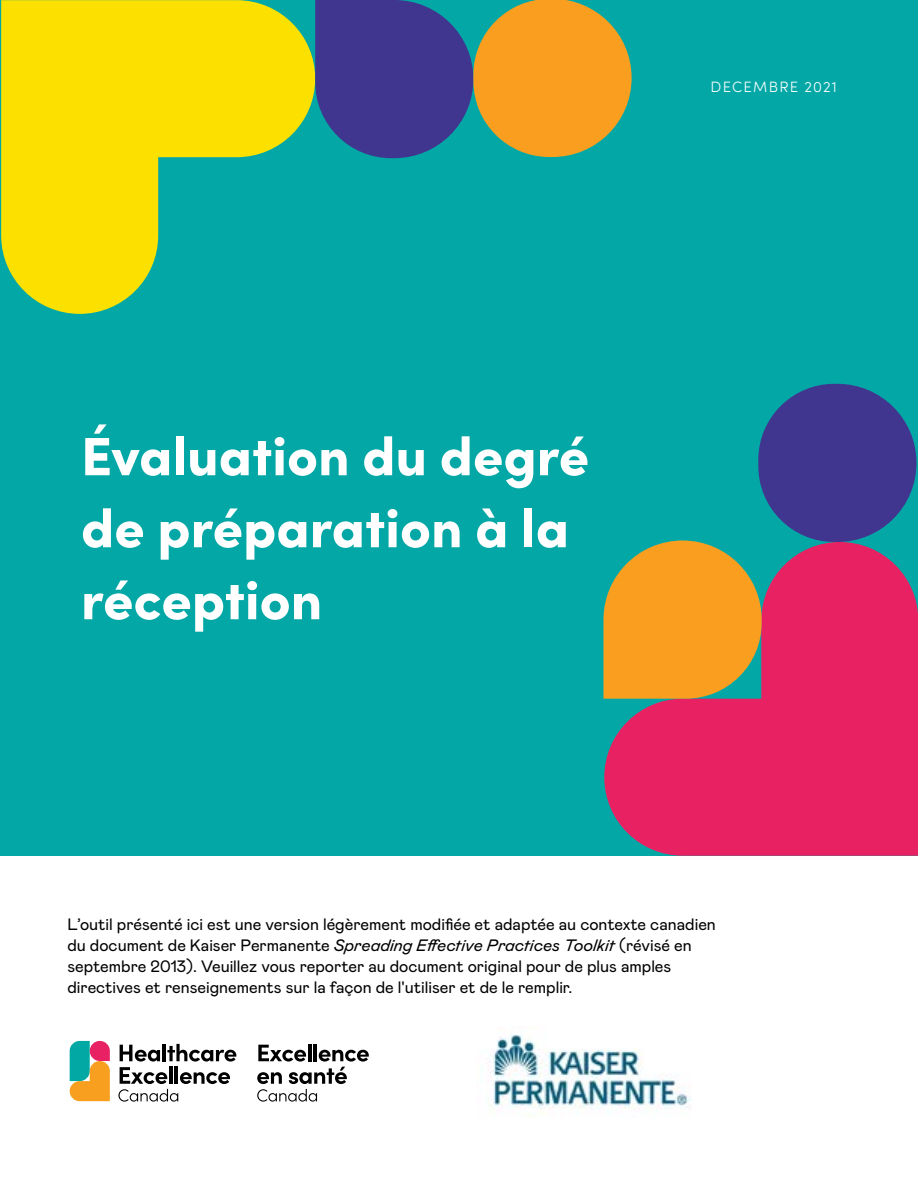
<style>
.page{position:relative;width:918px;height:1188px;background:#fff}
.page>*{position:absolute;margin:0;border:0;box-sizing:border-box;transform-origin:0 0}
.t1{font:900 54px "Sofia Pro";color:#fff}
.Body{font:16.5px/21px "Mabry Pro";color:#000}
.Caption_-_right_alig{font:300 15px "Sofia Pro";letter-spacing:.085em;color:#fff}
.s1{font-style:italic}
</style>
<div class="page">
<div style="left:0;top:0;width:918px;height:855px;background:#03a8a6"></div>
<svg style="left:604px;top:542px;width:314px;height:314px;background:#d62b67"></svg>
<svg style="left:1px;top:0;width:314px;height:314px;fill:#fce000"></svg>
<div style="left:758px;top:384px;width:158px;height:158px;background:#40368f;border-radius:78px"></div>
<svg style="left:603px;top:541px;width:159px;height:158px;background:#d29f34"></svg>
<svg style="left:315px;top:0;width:317px;height:158px"></svg>
<svg style="left:70px;top:1041px;width:40px;height:60px;background:#a99765"></svg>
<svg style="left:118px;top:1044px;width:118px;height:58px"></svg>
<hr style="left:308px;top:1044px;width:3px;height:17px;background:#000">
<hr style="left:314px;top:1044px;width:3px;height:17px;background:#000">
<svg style="left:257px;top:1045px;width:112px;height:57px"></svg>
<img style="left:486px;top:1034px;width:205px;height:81px">
<p class="Caption_-_right_alig" style="left:711px;top:76px;width:128px">DECEMBRE 2021</p>
<h1 class="t1" style="left:81px;top:414px;width:510px">Évaluation du degré</h1>
<h1 class="t1" style="left:81px;top:486px;width:490px">de préparation à la</h1>
<h1 class="t1" style="left:81px;top:558px;width:243px">réception</h1>
<p class="Body" style="left:68px;top:912px;width:650px">L’outil présenté ici est une version légèrement modifiée et adaptée au contexte canadien du document de Kaiser Permanente <span class="s1">Spreading Effective Practices Toolkit</span> (révisé en septembre 2013). Veuillez vous reporter au document original pour de plus amples directives et renseignements sur la façon de l'utiliser et de le remplir.</p>
</div>
